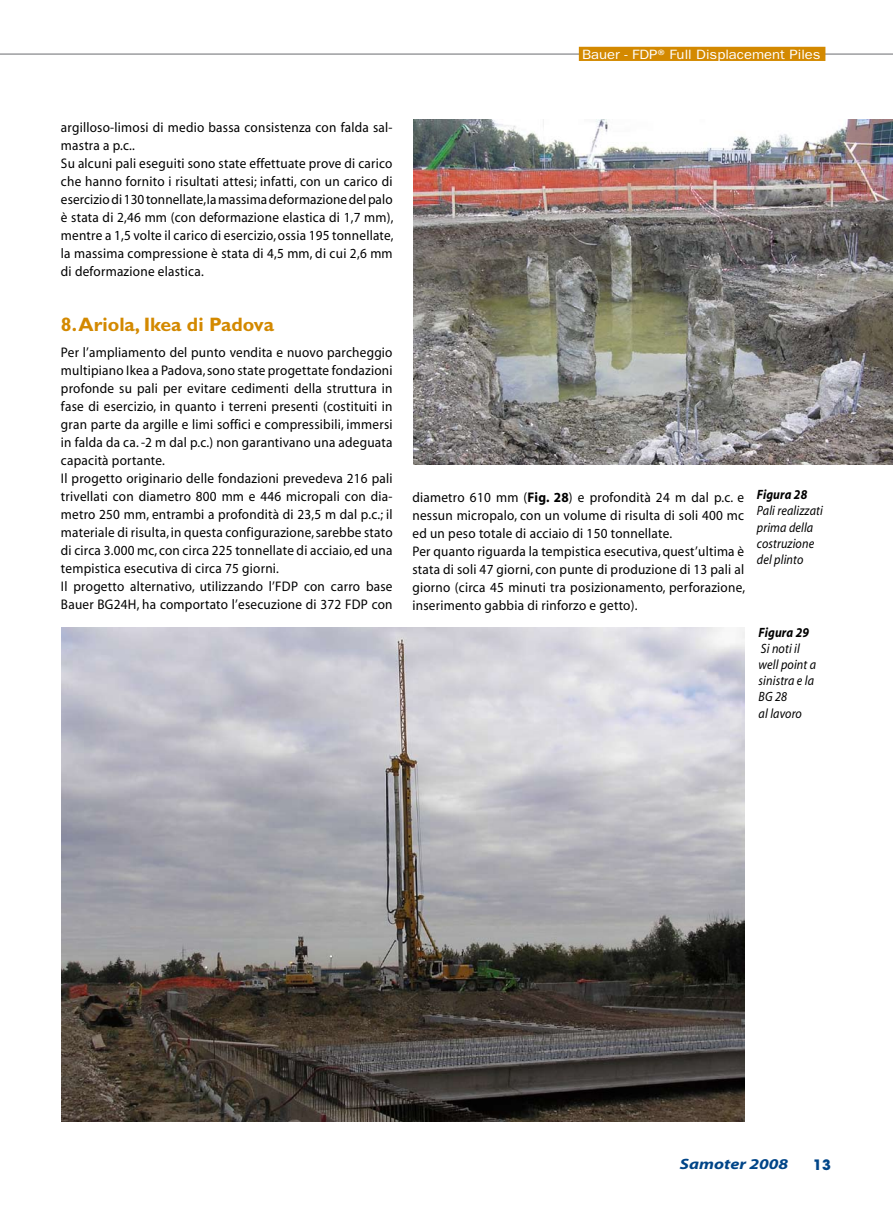
<style>
.page{position:relative;width:893px;height:1212px;background:#fff}
.page>*{position:absolute;margin:0;border:0;box-sizing:border-box;transform-origin:0 0}
.t1{font:700 19.5px "Gill Sans";color:#d38900}
.t2{font:italic 700 15px "Myriad";color:#004588;scale:1.2 1}
.t3{font:700 14.25px "Avant Garde";color:#004588}
.t4{font:13.95px/18px "Myriad";letter-spacing:.02em;color:#000;scale:.95 1}
.t5{font:italic 13.5px/16.2px "Myriad";letter-spacing:.01em;color:#000;scale:.9 1}
.t6{font:13.5px "Franklin Gothic";color:#fff;scale:1.1 1}
.t7{font:italic 700 13.5px "Myriad";letter-spacing:.01em;color:#000;scale:.9 1}
.s1{font-weight:700}
</style>
<div class="page">
<hr style="left:0;top:53px;width:893px;height:2px;background:#9c9d9f">
<div style="left:579px;top:47px;width:246px;height:14px;background:#d38900"></div>
<img style="left:413px;top:119px;width:480px;height:346px">
<img style="left:61px;top:628px;width:683px;height:493px">
<p class="t6" style="left:582px;top:46px;width:218px">Bauer - FDP® Full Displacement Piles</p>
<p class="t4" style="left:61px;top:119px;width:352px">argilloso-limosi di medio bassa consistenza con falda sal&shy;mastra a p.c..<br>Su alcuni pali eseguiti sono state effettuate prove di carico che hanno fornito i risultati attesi; infatti, con un carico di esercizio di 130 tonnellate, la massima deformazione del palo è stata di 2,46 mm (con deformazione elastica di 1,7 mm), mentre a 1,5 volte il carico di esercizio, ossia 195 tonnellate, la massima compressione è stata di 4,5 mm, di cui 2,6 mm di deformazione elastica.</p>
<h1 class="t1" style="left:61px;top:313px;width:215px">8. Ariola, Ikea di Padova</h1>
<p class="t4" style="left:61px;top:344px;width:351px">Per l’ampliamento del punto vendita e nuovo parcheggio multipiano Ikea a Padova, sono state progettate fondazioni profonde su pali per evitare cedimenti della struttura in fase di esercizio, in quanto i terreni presenti (costituiti in gran parte da argille e limi soffici e compressibili, immersi in falda da ca. -2 m dal p.c.) non garantivano una adeguata capacità portante.<br>Il progetto originario delle fondazioni prevedeva 216 pali trivellati con diametro 800 mm e 446 micropali con dia&shy;metro 250 mm, entrambi a profondità di 23,5 m dal p.c.; il materiale di risulta, in questa configurazione, sarebbe stato di circa 3.000 mc, con circa 225 tonnellate di acciaio, ed una tempistica esecutiva di circa 75 giorni.<br>Il progetto alternativo, utilizzando l’FDP con carro base Bauer BG24H, ha comportato l’esecuzione di 372 FDP con</p>
<p class="t4" style="left:412px;top:489px;width:352px">diametro 610 mm (<span class="s1">Fig. 28</span>) e profondità 24 m dal p.c. e nessun micropalo, con un volume di risulta di soli 400 mc ed un peso totale di acciaio di 150 tonnellate.<br>Per quanto riguarda la tempistica esecutiva, quest’ultima è stata di soli 47 giorni, con punte di produzione di 13 pali al giorno (circa 45 minuti tra posizionamento, perforazione, inserimento gabbia di rinforzo e getto).</p>
<p class="t7" style="left:757px;top:488px;width:57px">Figura 28</p>
<p class="t5" style="left:757px;top:503px;width:75px">Pali realizzati prima della costruzione del plinto</p>
<p class="t7" style="left:759px;top:625px;width:57px">Figura 29</p>
<p class="t5" style="left:759px;top:641px;width:65px">Si noti il well point a sinistra e la<br>BG 28<br>al lavoro</p>
<p class="t2" style="left:680px;top:1156px;width:92px">Samoter 2008</p>
<p class="t3" style="left:813px;top:1155px;width:19px">13</p>
</div>
